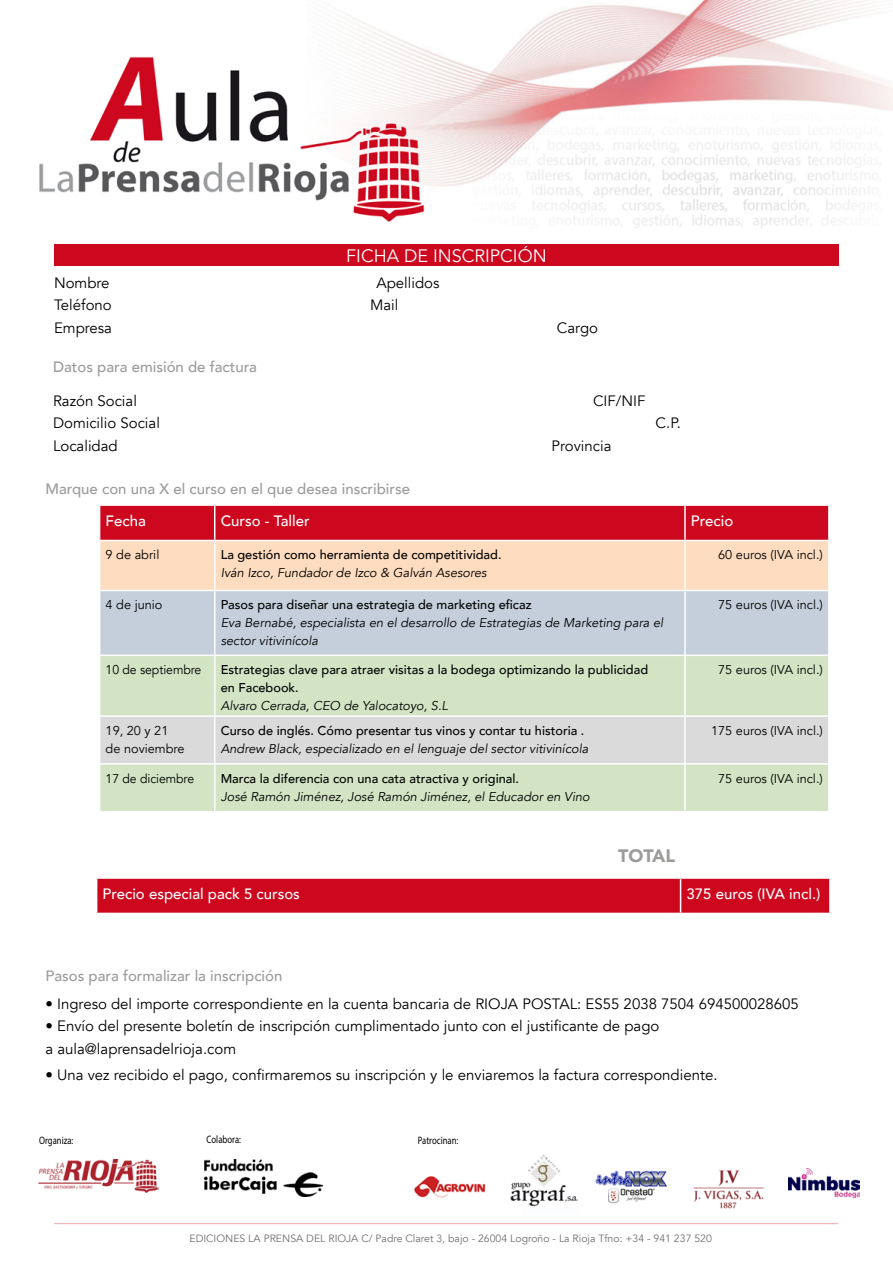
<style>
.page{position:relative;width:893px;height:1263px;background:#fff}
.page>*{position:absolute;margin:0;border:0;box-sizing:border-box;transform-origin:0 0}
.t1{font:18px "Avenir";color:#fff}
.t2{font:900 18px "Avenir";color:#9b9b9a}
.t3{font:15px/22.5px "Avenir";color:#000}
.t4{font:500 15px "Avenir";color:#9b9b9a}
.t5{font:500 15px "Avenir";color:#fff}
.t6{font:italic 12.75px/18px "Avenir";color:#000}
.t7{font:500 12.75px/18px "Avenir";color:#000}
.t8{font:12.75px/18px "Avenir";color:#000}
.t9{font:12.75px "Avenir";color:#000;scale:.96 1}
.t10{font:10.8px "Myriad Pro";color:#000;scale:.8 1}
.t11{font:10.5px "Avenir";color:#706f6f}
</style>
<div class="page">
<img style="left:39px;top:0;width:854px;height:228px">
<div style="left:54px;top:244px;width:785px;height:22px;background:#cd071e"></div>
<svg style="left:100px;top:506px;width:728px;height:84px;background:#e9857e"></svg>
<div style="left:100px;top:591px;width:728px;height:63px;background:#c5cfdb"></div>
<div style="left:100px;top:656px;width:728px;height:155px;background:#d2e4c4"></div>
<div style="left:100px;top:717px;width:728px;height:46px;background:#dadada"></div>
<hr style="left:99px;top:540px;width:116px;height:1px;background:#fff">
<hr style="left:215px;top:540px;width:470px;height:1px;background:#fff">
<hr style="left:685px;top:540px;width:145px;height:1px;background:#fff">
<hr style="left:99px;top:715px;width:116px;height:2px;background:#fff">
<hr style="left:215px;top:715px;width:470px;height:2px;background:#fff">
<hr style="left:685px;top:715px;width:145px;height:2px;background:#fff">
<hr style="left:214px;top:506px;width:1px;height:34px;background:#fff">
<hr style="left:684px;top:506px;width:2px;height:34px;background:#fff">
<hr style="left:214px;top:541px;width:1px;height:49px;background:#fff">
<hr style="left:684px;top:541px;width:2px;height:49px;background:#fff">
<hr style="left:214px;top:591px;width:1px;height:63px;background:#fff">
<hr style="left:684px;top:591px;width:2px;height:63px;background:#fff">
<hr style="left:214px;top:656px;width:1px;height:59px;background:#fff">
<hr style="left:684px;top:656px;width:2px;height:59px;background:#fff">
<hr style="left:214px;top:717px;width:1px;height:46px;background:#fff">
<hr style="left:684px;top:717px;width:2px;height:46px;background:#fff">
<hr style="left:99px;top:763px;width:116px;height:2px;background:#fff">
<hr style="left:215px;top:763px;width:470px;height:2px;background:#fff">
<hr style="left:214px;top:765px;width:1px;height:46px;background:#fff">
<hr style="left:685px;top:763px;width:145px;height:2px;background:#fff">
<hr style="left:684px;top:765px;width:2px;height:46px;background:#fff">
<div style="left:97px;top:879px;width:732px;height:34px;background:#cd071e"></div>
<hr style="left:680px;top:879px;width:1px;height:34px;background:#fff">
<hr style="left:54px;top:1223px;width:784px;height:1px;background:#eda7aa">
<img style="left:510px;top:1155px;width:68px;height:52px">
<img style="left:693px;top:1170px;width:71px;height:39px">
<img style="left:414px;top:1176px;width:72px;height:22px">
<img style="left:789px;top:1169px;width:70px;height:28px">
<img style="left:595px;top:1170px;width:71px;height:34px">
<img style="left:204px;top:1160px;width:118px;height:37px">
<img style="left:38px;top:1160px;width:120px;height:32px">
<p class="t1" style="left:346px;top:245px;width:202px">FICHA DE INSCRIPCIÓN</p>
<p class="t3" style="left:54px;top:271px;width:57px">Nombre</p>
<p class="t3" style="left:376px;top:271px;width:65px">Apellidos</p>
<p class="t3" style="left:54px;top:294px;width:59px">Teléfono</p>
<p class="t3" style="left:370px;top:294px;width:30px">Mail</p>
<p class="t3" style="left:54px;top:316px;width:60px">Empresa</p>
<p class="t3" style="left:557px;top:316px;width:43px">Cargo</p>
<p class="t4" style="left:53px;top:354px;width:205px">Datos para emisión de factura</p>
<p class="t3" style="left:53px;top:390px;width:85px">Razón Social</p>
<p class="t3" style="left:593px;top:390px;width:54px">CIF/NIF</p>
<p class="t3" style="left:53px;top:412px;width:108px">Domicilio Social</p>
<p class="t3" style="left:656px;top:412px;width:27px">C.P.</p>
<p class="t3" style="left:53px;top:435px;width:66px">Localidad</p>
<p class="t3" style="left:551px;top:435px;width:61px">Provincia</p>
<p class="t4" style="left:45px;top:476px;width:366px">Marque con una X el curso en el que desea inscribirse</p>
<p class="t5" style="left:106px;top:508px;width:42px">Fecha</p>
<p class="t5" style="left:221px;top:508px;width:90px">Curso - Taller</p>
<p class="t5" style="left:691px;top:508px;width:44px">Precio</p>
<p class="t8" style="left:106px;top:546px;width:55px">9 de abril</p>
<p class="t7" style="left:221px;top:545px;width:282px">La gestión como herramienta de competitividad.</p>
<p class="t6" style="left:221px;top:564px;width:267px">Iván Izco, Fundador de Izco &amp; Galván Asesores</p>
<p class="t8" style="left:718px;top:546px;width:106px">60 euros (IVA incl.)</p>
<p class="t8" style="left:106px;top:596px;width:58px">4 de junio</p>
<p class="t7" style="left:221px;top:595px;width:312px">Pasos para diseñar una estrategia de marketing eficaz</p>
<p class="t6" style="left:221px;top:614px;width:444px">Eva Bernabé, especialista en el desarrollo de Estrategias de Marketing para el sector vitivinícola</p>
<p class="t9" style="left:106px;top:662px;width:101px">10 de septiembre</p>
<p class="t7" style="left:221px;top:660px;width:429px">Estrategias clave para atraer visitas a la bodega optimizando la publicidad en Facebook.</p>
<p class="t6" style="left:221px;top:697px;width:229px">Alvaro Cerrada, CEO de Yalocatoyo, S.L</p>
<p class="t8" style="left:106px;top:722px;width:81px">19, 20 y 21 de noviembre</p>
<p class="t7" style="left:221px;top:721px;width:365px">Curso de inglés. Cómo presentar tus vinos y contar tu historia .</p>
<p class="t6" style="left:221px;top:740px;width:369px">Andrew Black, especializado en el lenguaje del sector vitivinícola</p>
<p class="t9" style="left:106px;top:771px;width:94px">17 de diciembre</p>
<p class="t7" style="left:221px;top:768px;width:300px">Marca la diferencia con una cata atractiva y original.</p>
<p class="t6" style="left:221px;top:787px;width:371px">José Ramón Jiménez, José Ramón Jiménez, el Educador en Vino</p>
<p class="t2" style="left:618px;top:841px;width:58px">TOTAL</p>
<p class="t8" style="left:718px;top:596px;width:106px">75 euros (IVA incl.)</p>
<p class="t8" style="left:718px;top:661px;width:106px">75 euros (IVA incl.)</p>
<p class="t8" style="left:711px;top:722px;width:113px">175 euros (IVA incl.)</p>
<p class="t8" style="left:718px;top:769px;width:106px">75 euros (IVA incl.)</p>
<p class="t5" style="left:103px;top:881px;width:199px">Precio especial pack 5 cursos</p>
<p class="t5" style="left:687px;top:881px;width:135px">375 euros (IVA incl.)</p>
<p class="t4" style="left:45px;top:962px;width:238px">Pasos para formalizar la inscripción</p>
<p class="t3" style="left:45px;top:992px;width:755px">• Ingreso del importe correspondiente en la cuenta bancaria de RIOJA POSTAL: ES55 2038 7504 694500028605</p>
<p class="t3" style="left:45px;top:1015px;width:615px">• Envío del presente boletín de inscripción cumplimentado junto con el justificante de pago a aula@laprensadelrioja.com</p>
<p class="t3" style="left:45px;top:1064px;width:674px">• Una vez recibido el pago, confirmaremos su inscripción y le enviaremos la factura correspondiente.</p>
<p class="t10" style="left:39px;top:1134px;width:44px">Organiza:</p>
<p class="t10" style="left:207px;top:1133px;width:44px">Colabora:</p>
<p class="t10" style="left:418px;top:1134px;width:52px">Patrocinan:</p>
<p class="t11" style="left:189px;top:1232px;width:524px">EDICIONES LA PRENSA DEL RIOJA C/ Padre Claret 3, bajo - 26004 Logroño - La Rioja Tfno: +34 - 941 237 520</p>
</div>
